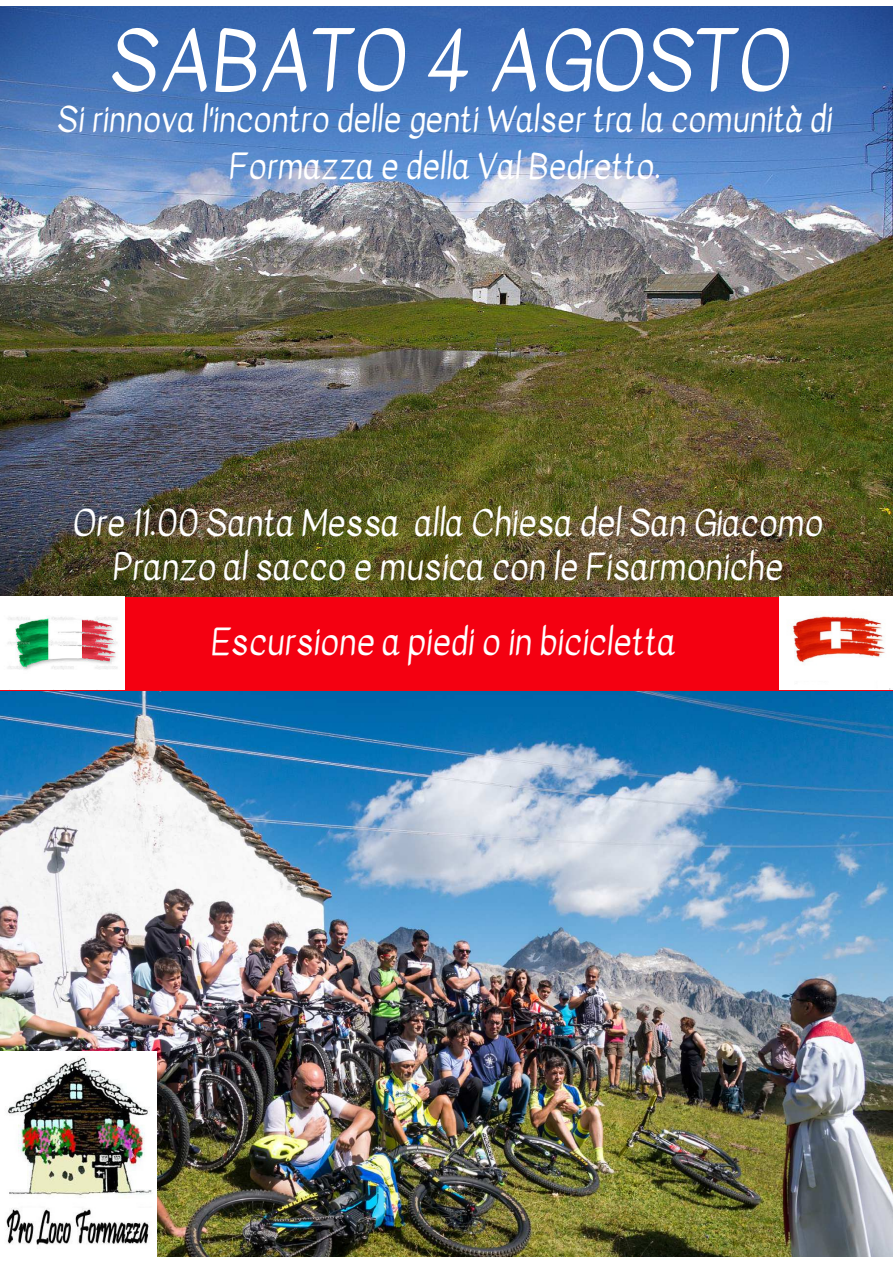
<style>
.page{position:relative;width:893px;height:1263px;background:#fff}
.page>*{position:absolute;margin:0;border:0;box-sizing:border-box;transform-origin:0 0}
.t1{font:79.8px "Kavivanar";color:#fff}
.t2{font:34.95px/44.7px "Kavivanar";color:#fff;text-align:center}
.t3{font:33.6px/46.5px "Kavivanar";color:#fff;text-align:center}
</style>
<div class="page">
<div style="left:0;top:572px;width:892px;height:119px;background:#f40011"></div>
<img style="left:0;top:7px;width:892px;height:589px">
<img style="left:0;top:691px;width:892px;height:565px">
<img style="left:0;top:596px;width:125px;height:93px">
<img style="left:0;top:1052px;width:156px;height:204px">
<img style="left:779px;top:596px;width:113px;height:93px">
<h1 class="t1" style="left:109px;top:4px;width:682px">SABATO 4 AGOSTO</h1>
<p class="t3" style="left:57px;top:97px;width:777px">Si rinnova l'incontro delle genti Walser tra la comunità di<br>Formazza e della Val Bedretto.</p>
<p class="t2" style="left:72px;top:501px;width:752px">Ore 11.00 Santa Messa alla Chiesa del San Giacomo<br>Pranzo al sacco e musica con le Fisarmoniche</p>
<p class="t2" style="left:210px;top:620px;width:466px">Escursione a piedi o in bicicletta</p>
</div>
